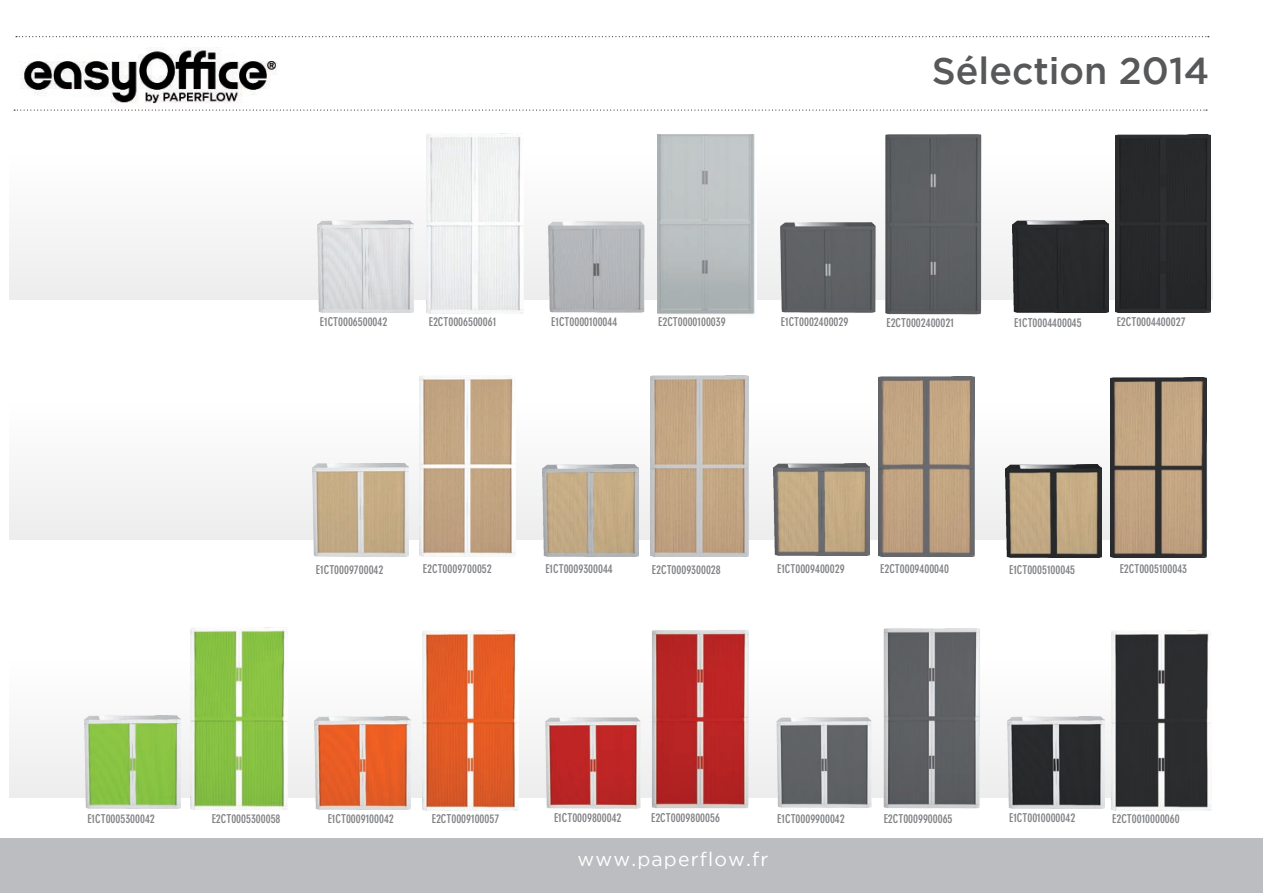
<style>
.page{position:relative;width:1263px;height:893px;background:#fff}
.page>*{position:absolute;margin:0;border:0;box-sizing:border-box;transform-origin:0 0}
.t1{font:500 37.5px "Gotham";color:#57585a}
.t2{font:19.5px "Gotham";letter-spacing:.06em;color:#fff}
.t3{font:700 condensed 12px "DIN Neuzeit Grotesk";color:#808285}
</style>
<div class="page">
<div style="left:9px;top:155px;width:1203px;height:145px;background:#f8f8f8"></div>
<div style="left:9px;top:403px;width:1198px;height:137px;background:#f8f8f8"></div>
<img style="left:15px;top:47px;width:310px;height:63px">
<div style="left:0;top:839px;width:1263px;height:54px;background:#bcbdc0"></div>
<svg style="left:16px;top:36px;width:1193px;height:1px"></svg>
<svg style="left:14px;top:110px;width:1193px;height:1px"></svg>
<img style="left:542px;top:464px;width:97px;height:93px">
<img style="left:650px;top:376px;width:98px;height:180px">
<img style="left:539px;top:221px;width:117px;height:92px">
<img style="left:658px;top:134px;width:97px;height:181px">
<img style="left:770px;top:222px;width:95px;height:91px">
<img style="left:865px;top:134px;width:126px;height:181px">
<img style="left:773px;top:463px;width:96px;height:93px">
<img style="left:878px;top:377px;width:96px;height:180px">
<img style="left:312px;top:463px;width:96px;height:93px">
<img style="left:420px;top:376px;width:96px;height:180px">
<div style="left:9px;top:661px;width:1203px;height:137px;background:#f9f9fa"></div>
<img style="left:85px;top:716px;width:96px;height:92px">
<img style="left:190px;top:627px;width:98px;height:182px">
<img style="left:314px;top:717px;width:97px;height:92px">
<img style="left:423px;top:630px;width:96px;height:180px">
<img style="left:1008px;top:716px;width:96px;height:93px">
<img style="left:1112px;top:630px;width:99px;height:180px">
<img style="left:541px;top:717px;width:107px;height:92px">
<img style="left:648px;top:630px;width:112px;height:179px">
<img style="left:775px;top:717px;width:101px;height:91px">
<img style="left:876px;top:628px;width:113px;height:181px">
<img style="left:317px;top:220px;width:97px;height:93px">
<img style="left:427px;top:133px;width:96px;height:180px">
<img style="left:1012px;top:220px;width:96px;height:93px">
<div style="left:1116px;top:135px;width:95px;height:178px;background:#26282a"></div>
<img style="left:1005px;top:465px;width:96px;height:92px">
<img style="left:1111px;top:377px;width:96px;height:180px">
<h1 class="t1" style="left:932px;top:50px;width:279px">Sélection 2014</h1>
<p class="t3" style="left:551px;top:315px;width:68px">E1CT0000100044</p>
<p class="t3" style="left:658px;top:315px;width:69px">E2CT0000100039</p>
<p class="t3" style="left:781px;top:315px;width:69px">E1CT0002400029</p>
<p class="t3" style="left:886px;top:316px;width:69px">E2CT0002400021</p>
<p class="t3" style="left:320px;top:315px;width:69px">E1CT0006500042</p>
<p class="t3" style="left:429px;top:315px;width:69px">E2CT0006500061</p>
<p class="t3" style="left:1014px;top:315px;width:69px">E1CT0004400045</p>
<p class="t3" style="left:1117px;top:315px;width:70px">E2CT0004400027</p>
<p class="t3" style="left:316px;top:562px;width:69px">E1CT0009700042</p>
<p class="t3" style="left:423px;top:562px;width:70px">E2CT0009700052</p>
<p class="t3" style="left:777px;top:562px;width:69px">E1CT0009400029</p>
<p class="t3" style="left:880px;top:562px;width:70px">E2CT0009400040</p>
<p class="t3" style="left:545px;top:562px;width:69px">E1CT0009300044</p>
<p class="t3" style="left:652px;top:562px;width:70px">E2CT0009300028</p>
<p class="t3" style="left:1009px;top:562px;width:68px">E1CT0005100045</p>
<p class="t3" style="left:1120px;top:562px;width:69px">E2CT0005100043</p>
<p class="t3" style="left:87px;top:811px;width:69px">E1CT0005300042</p>
<p class="t3" style="left:212px;top:811px;width:70px">E2CT0005300058</p>
<p class="t3" style="left:328px;top:811px;width:68px">E1CT0009100042</p>
<p class="t3" style="left:432px;top:811px;width:69px">E2CT0009100057</p>
<p class="t3" style="left:554px;top:811px;width:69px">E1CT0009800042</p>
<p class="t3" style="left:651px;top:811px;width:70px">E2CT0009800056</p>
<p class="t3" style="left:777px;top:811px;width:69px">E1CT0009900042</p>
<p class="t3" style="left:884px;top:811px;width:70px">E2CT0009900065</p>
<p class="t3" style="left:1009px;top:811px;width:68px">E1CT0010000042</p>
<p class="t3" style="left:1112px;top:811px;width:69px">E2CT0010000060</p>
<h2 class="t2" style="left:577px;top:848px;width:192px">www.paperflow.fr</h2>
</div>
